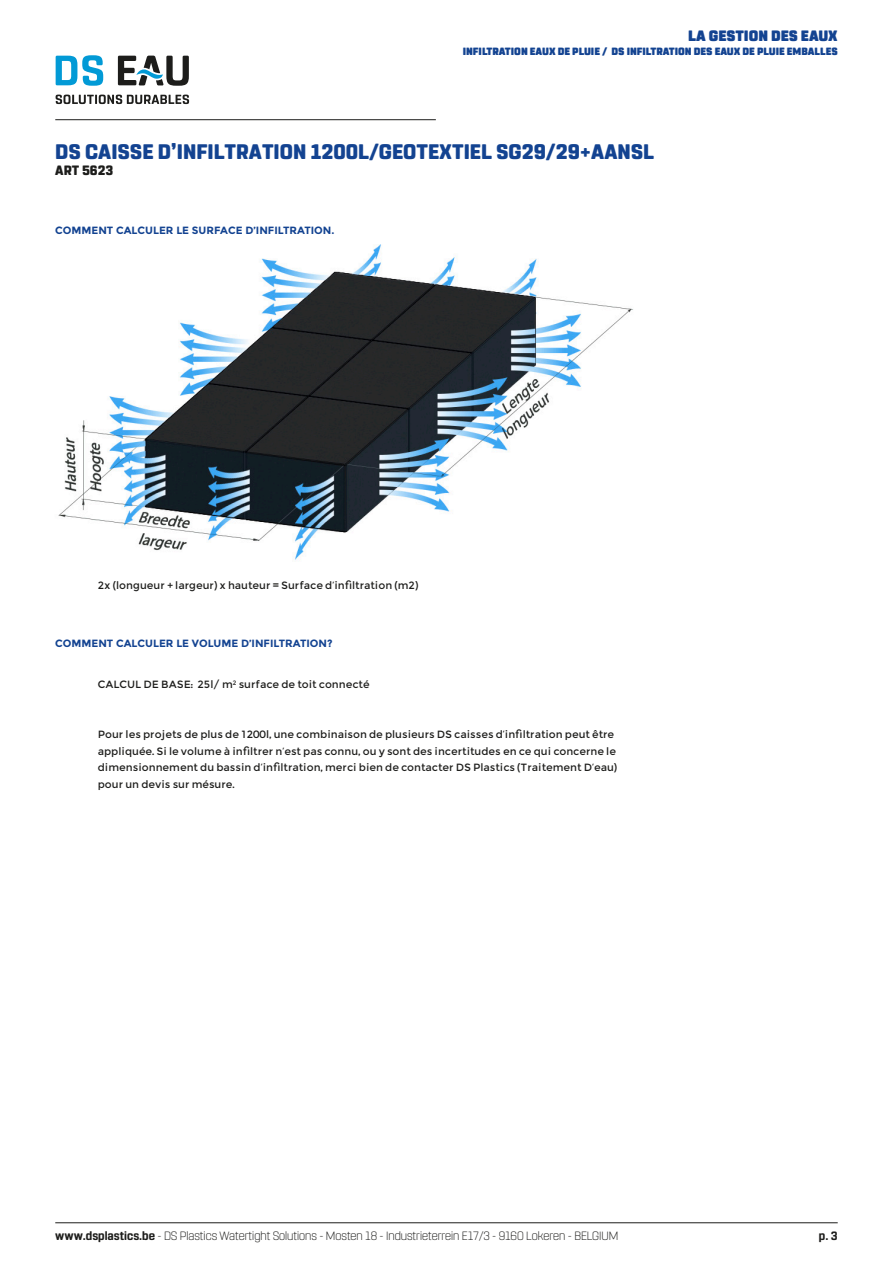
<style>
.page{position:relative;width:893px;height:1263px;background:#fff}
.page>*{position:absolute;margin:0;border:0;box-sizing:border-box;transform-origin:0 0}
.grote_titel{font:800 21px "Rohn Rounded";color:#134391}
.t1{font:900 15px "Rohn Rounded";color:#134391}
.t2{font:800 13.5px "Rohn Rounded";color:#1d1d1b}
.t3{font:300 12px "Rohn Rounded";color:#1d1d1b}
.t4{font:700 12px "Rohn Rounded";color:#1d1d1b}
.lopende_tekst_opties{font:10.5px/16.5px "Montserrat";color:#1d1d1b}
.titel_opsomming{font:700 10.5px "Montserrat";color:#134391}
.t5{font:900 10.5px "Rohn Rounded";color:#134391}
.s1{font-weight:700}
</style>
<div class="page">
<hr style="left:55px;top:119px;width:381px;height:1px;background:#1d1d1b">
<hr style="left:55px;top:1222px;width:783px;height:1px;background:#1d1d1b">
<svg style="left:56px;top:55px;width:47px;height:31px"></svg>
<svg style="left:56px;top:95px;width:133px;height:9px"></svg>
<svg style="left:118px;top:56px;width:71px;height:30px"></svg>
<img style="left:58px;top:244px;width:575px;height:316px">
<h2 class="t1" style="left:688px;top:27px;width:151px">LA GESTION DES EAUX</h2>
<p class="t5" style="left:463px;top:45px;width:376px">INFILTRATION EAUX DE PLUIE / DS INFILTRATION DES EAUX DE PLUIE EMBALLES</p>
<p class="grote_titel" style="left:55px;top:139px;width:600px">DS CAISSE D’INFILTRATION 1200L/GEOTEXTIEL SG29/29+AANSL</p>
<p class="t2" style="left:55px;top:162px;width:60px">ART 5623</p>
<p class="titel_opsomming" style="left:55px;top:224px;width:281px">COMMENT CALCULER LE SURFACE D’INFILTRATION.</p>
<p class="lopende_tekst_opties" style="left:98px;top:577px;width:322px">2x (longueur + largeur) x hauteur = Surface d’infiltration (m2)</p>
<p class="titel_opsomming" style="left:55px;top:637px;width:279px">COMMENT CALCULER LE VOLUME D’INFILTRATION?</p>
<p class="lopende_tekst_opties" style="left:98px;top:676px;width:273px">CALCUL DE BASE: 25l/ m² surface de toit connecté</p>
<p class="lopende_tekst_opties" style="left:98px;top:726px;width:521px">Pour les projets de plus de 1200l, une combinaison de plusieurs DS caisses d’infiltration peut être appliquée. Si le volume à infiltrer n’est pas connu, ou y sont des incertitudes en ce qui concerne le dimensionnement du bassin d’infiltration, merci bien de contacter DS Plastics (Traitement D’eau) pour un devis sur mésure.</p>
<p class="t3" style="left:55px;top:1229px;width:565px"><span class="s1">www.dsplastics.be</span> - DS Plastics Watertight Solutions - Mosten 18 - Industrieterrein E17/3 - 9160 Lokeren - BELGIUM</p>
<p class="t4" style="left:819px;top:1229px;width:20px">p. 3</p>
</div>
